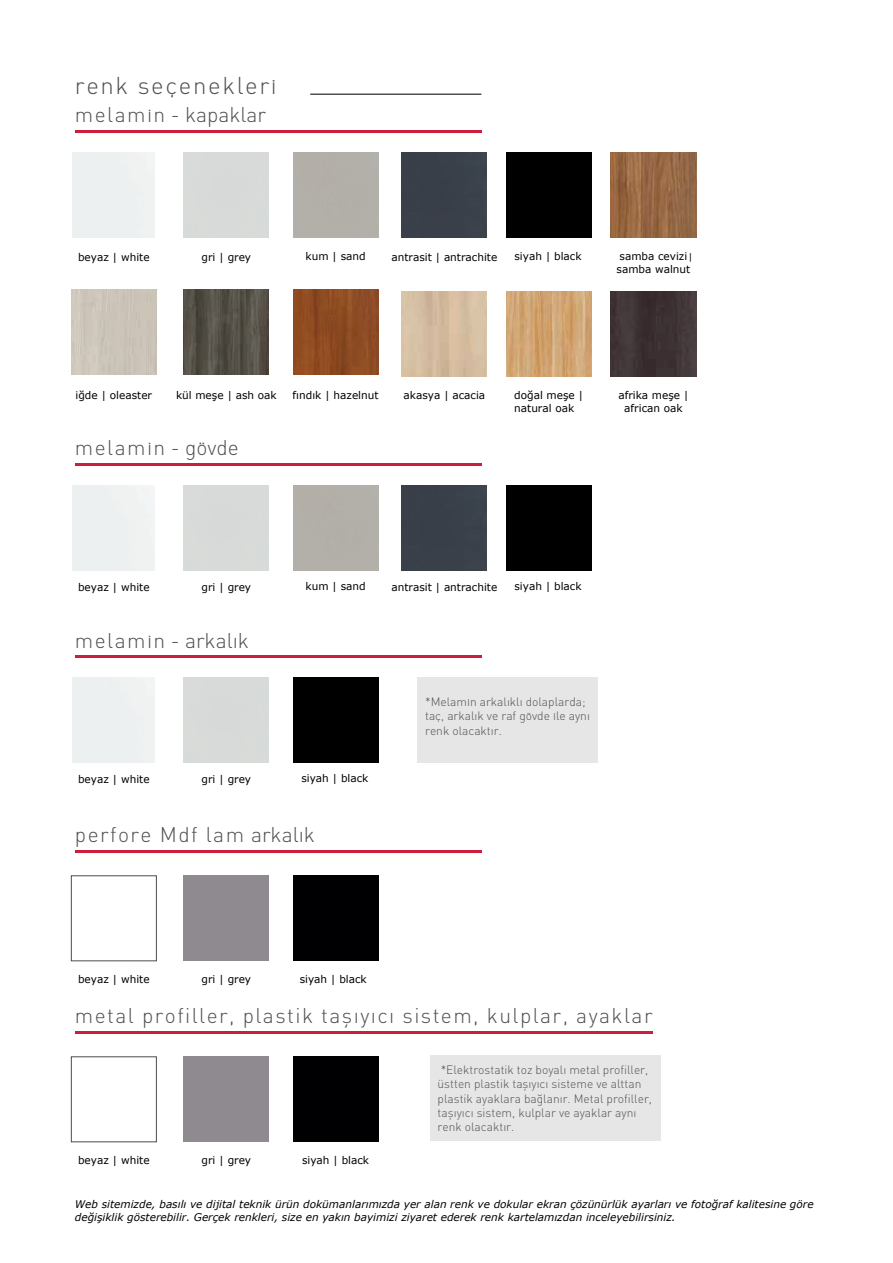
<style>
.page{position:relative;width:893px;height:1263px;background:#fff}
.page>*{position:absolute;margin:0;border:0;box-sizing:border-box;transform-origin:0 0}
.t1{font:300 24px "DIN Pro";letter-spacing:.07em;color:#4f5252}
.t2{font:300 21px "DIN Pro";letter-spacing:.07em;color:#4f5252}
.t3{font:300 21px "DIN Pro";color:#4f5252}
.t4{font:300 21px "DIN Pro";letter-spacing:.035em;color:#4f5252}
.t5{font:300 12px/14.4px "DIN Pro";color:#4f5252}
.t6{font:italic 10.65px/12.6px "Verdana";color:#000001}
.t7{font:10.65px/12.6px "Verdana";color:#000001}
.t8{font:10.5px/12.6px "Verdana";color:#000001}
.s1{font-size:9px}
</style>
<div class="page">
<div style="left:417px;top:678px;width:180px;height:85px;background:#e6e6e6"></div>
<hr style="left:310px;top:93px;width:171px;height:2px;background:#4f5252">
<hr style="left:75px;top:130px;width:406px;height:2px;background:#cb1e3d">
<img style="left:184px;top:290px;width:85px;height:85px">
<div style="left:71px;top:290px;width:85px;height:85px;background:#cbc4b8"></div>
<div style="left:402px;top:152px;width:85px;height:85px;background:#3a4049"></div>
<img style="left:293px;top:290px;width:85px;height:85px">
<img style="left:506px;top:291px;width:85px;height:85px">
<img style="left:611px;top:291px;width:85px;height:85px">
<img style="left:402px;top:291px;width:85px;height:85px">
<img style="left:611px;top:152px;width:85px;height:85px">
<div style="left:506px;top:152px;width:85px;height:85px;background:#000001"></div>
<hr style="left:75px;top:463px;width:406px;height:2px;background:#cb1e3d">
<div style="left:402px;top:485px;width:85px;height:85px;background:#3a4049"></div>
<div style="left:506px;top:485px;width:85px;height:85px;background:#000001"></div>
<hr style="left:75px;top:656px;width:406px;height:2px;background:#cb1e3d">
<div style="left:293px;top:678px;width:85px;height:85px;background:#000001"></div>
<hr style="left:75px;top:850px;width:406px;height:2px;background:#cb1e3d">
<div style="left:71px;top:875px;width:86px;height:86px;border:1px solid #4a4d4f"></div>
<div style="left:293px;top:876px;width:85px;height:85px;background:#000003"></div>
<hr style="left:75px;top:1031px;width:577px;height:2px;background:#cb1e3d">
<div style="left:71px;top:1056px;width:86px;height:86px;border:1px solid #4a4d4f"></div>
<div style="left:293px;top:1057px;width:85px;height:85px;background:#000003"></div>
<div style="left:430px;top:1056px;width:230px;height:85px;background:#e6e6e6"></div>
<h1 class="t1" style="left:75px;top:71px;width:203px">renk seçenekleri</h1>
<h2 class="t3" style="left:75px;top:102px;width:193px">melamin - kapaklar</h2>
<p class="t7" style="left:78px;top:250px;width:73px">beyaz | white</p>
<p class="t7" style="left:202px;top:250px;width:51px">gri | grey</p>
<p class="t8" style="left:305px;top:250px;width:62px">kum | sand</p>
<p class="t7" style="left:391px;top:250px;width:107px">antrasit | antrachite</p>
<p class="t8" style="left:514px;top:250px;width:69px">siyah | black</p>
<p class="t8" style="left:617px;top:250px;width:77px">samba cevizi <span class="s1">| </span>samba walnut</p>
<p class="t8" style="left:76px;top:389px;width:78px">iğde | oleaster</p>
<p class="t8" style="left:176px;top:389px;width:102px">kül meşe | ash oak</p>
<h2 class="t2" style="left:75px;top:435px;width:165px">melamin - gövde</h2>
<p class="t7" style="left:293px;top:389px;width:88px">fındık | hazelnut</p>
<p class="t8" style="left:403px;top:389px;width:83px">akasya | acacia</p>
<p class="t7" style="left:514px;top:389px;width:70px">doğal meşe | natural oak</p>
<p class="t7" style="left:618px;top:389px;width:72px;text-align:center">afrika meşe | african oak</p>
<p class="t7" style="left:202px;top:581px;width:51px">gri | grey</p>
<p class="t8" style="left:305px;top:579px;width:62px">kum | sand</p>
<p class="t7" style="left:391px;top:581px;width:107px">antrasit | antrachite</p>
<p class="t8" style="left:514px;top:579px;width:69px">siyah | black</p>
<h2 class="t4" style="left:75px;top:627px;width:176px">melamin - arkalık</h2>
<p class="t7" style="left:78px;top:581px;width:73px">beyaz | white</p>
<p class="t7" style="left:78px;top:773px;width:73px">beyaz | white</p>
<p class="t7" style="left:202px;top:773px;width:51px">gri | grey</p>
<p class="t8" style="left:301px;top:772px;width:69px">siyah | black</p>
<h2 class="t2" style="left:75px;top:821px;width:241px">perfore Mdf lam arkalık</h2>
<p class="t5" style="left:425px;top:694px;width:166px">*Melamin arkalıklı dolaplarda; taç, arkalık ve raf gövde ile aynı renk olacaktır.</p>
<p class="t7" style="left:300px;top:972px;width:69px">siyah | black</p>
<h2 class="t2" style="left:75px;top:999px;width:579px">metal profiller, plastik taşıyıcı sistem, kulplar, ayaklar</h2>
<p class="t7" style="left:78px;top:972px;width:73px">beyaz | white</p>
<p class="t7" style="left:202px;top:972px;width:51px">gri | grey</p>
<p class="t7" style="left:78px;top:1153px;width:73px">beyaz | white</p>
<p class="t7" style="left:202px;top:1153px;width:51px">gri | grey</p>
<p class="t7" style="left:302px;top:1153px;width:69px">siyah | black</p>
<p class="t5" style="left:438px;top:1061px;width:216px">*Elektrostatik toz boyalı metal profiller, üstten plastik taşıyıcı sisteme ve alttan plastik ayaklara bağlanır. Metal profiller, taşıyıcı sistem, kulplar ve ayaklar aynı renk olacaktır.</p>
<p class="t6" style="left:75px;top:1198px;width:740px">Web sitemizde, basılı ve dijital teknik ürün dokümanlarımızda yer alan renk ve dokular ekran çözünürlük ayarları ve fotoğraf kalitesine göre değişiklik gösterebilir. Gerçek renkleri, size en yakın bayimizi ziyaret ederek renk kartelamızdan inceleyebilirsiniz.</p>
</div>
